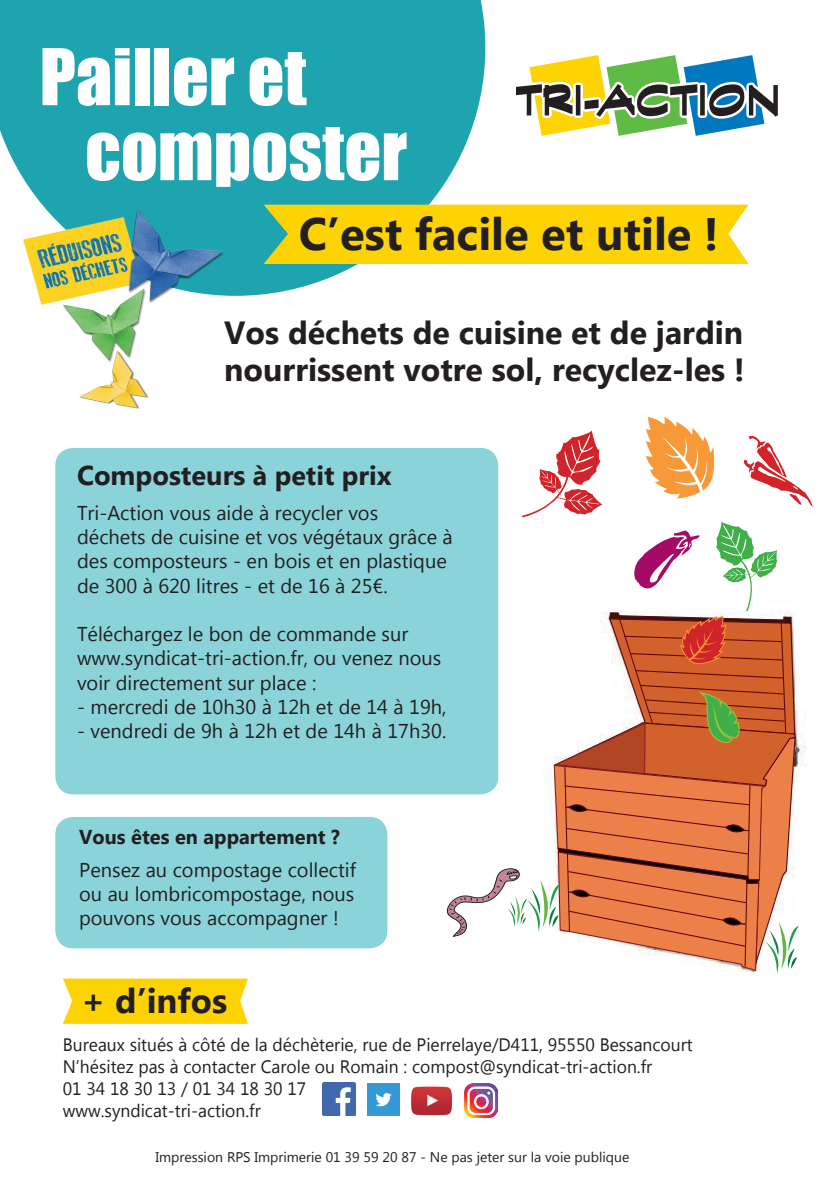
<style>
.page{position:relative;width:840px;height:1191px;background:#fff}
.page>*{position:absolute;margin:0;border:0;box-sizing:border-box;transform-origin:0 0}
.t1{font:72.2px/75px "Impact";color:#fff}
.t2{font:700 45.4px "Lao UI";color:#231f20}
.t3{font:700 34.6px "Lao UI";color:#231f20}
.t4{font:700 32px/37.2px "Lao UI";color:#231f20}
.t5{font:700 27.2px "Lao UI";color:#231f20}
.t6{font:20px/24.2px "Lao UI";color:#231f20}
.t7{font:700 20px "Lao UI";color:#231f20}
.t8{font:18px/22px "Lao UI";color:#231f20}
.t9{font:14px "Lao UI";color:#231f20}
.s1{font-size:26.8px}
</style>
<div class="page">
<svg style="left:0;top:0;width:485px;height:296px;background:#35adb7"></svg>
<div style="left:55px;top:448px;width:443px;height:346px;background:#8ad3d8;border-radius:18px"></div>
<div style="left:263px;top:205px;width:485px;height:59px;background:#fed304"></div>
<img style="left:23px;top:207px;width:214px;height:202px">
<svg style="left:516px;top:55px;width:262px;height:81px"></svg>
<img style="left:322px;top:1082px;width:33px;height:33px">
<img style="left:367px;top:1083px;width:32px;height:32px">
<img style="left:411px;top:1086px;width:42px;height:30px">
<img style="left:464px;top:1083px;width:33px;height:34px">
<svg style="left:63px;top:978px;width:185px;height:45px;background:#fed512"></svg>
<div style="left:55px;top:817px;width:332px;height:131px;background:#8ad3d8;border-radius:18px"></div>
<svg style="left:439px;top:447px;width:367px;height:526px"></svg>
<h1 class="t1" style="left:85px;top:37px;width:323px;text-indent:-45px">Pailler et composter</h1>
<h2 class="t2" style="left:298px;top:204px;width:421px">C’est facile et utile !</h2>
<h3 class="t4" style="left:224px;top:313px;width:521px">Vos déchets de cuisine et de jardin nourrissent votre sol, recyclez-les !</h3>
<h3 class="t5" style="left:77px;top:457px;width:316px">Composteurs <span class="s1">à petit prix</span></h3>
<p class="t6" style="left:77px;top:499px;width:377px">Tri-Action vous aide à recycler vos<br>déchets de cuisine et vos végétaux grâce à des composteurs - en bois et en plastique de 300 à 620 litres - et de 16 à 25€.</p>
<p class="t6" style="left:77px;top:621px;width:365px">Téléchargez le bon de commande sur www.syndicat-tri-action.fr, ou venez nous voir directement sur place :</p>
<p class="t6" style="left:77px;top:694px;width:371px">- mercredi de 10h30 à 12h et de 14 à 19h,</p>
<p class="t6" style="left:77px;top:718px;width:370px">- vendredi de 9h à 12h et de 14h à 17h30.</p>
<p class="t7" style="left:79px;top:823px;width:262px">Vous êtes en appartement ?</p>
<p class="t6" style="left:79px;top:857px;width:278px;text-align:justify">Pensez au compostage collectif ou au lombricompostage, nous pouvons vous accompagner !</p>
<h3 class="t3" style="left:81px;top:977px;width:147px">+ d’infos</h3>
<p class="t8" style="left:63px;top:1033px;width:631px">Bureaux situés à côté de la déchèterie, rue de Pierrelaye/D411, 95550 Bessancourt N’hésitez pas à contacter Carole ou Romain : compost@syndicat-tri-action.fr<br>01 34 18 30 13 / 01 34 18 30 17<br>www.syndicat-tri-action.fr</p>
<p class="t9" style="left:155px;top:1148px;width:475px">Impression RPS Imprimerie 01 39 59 20 87 - Ne pas jeter sur la voie publique</p>
</div>
